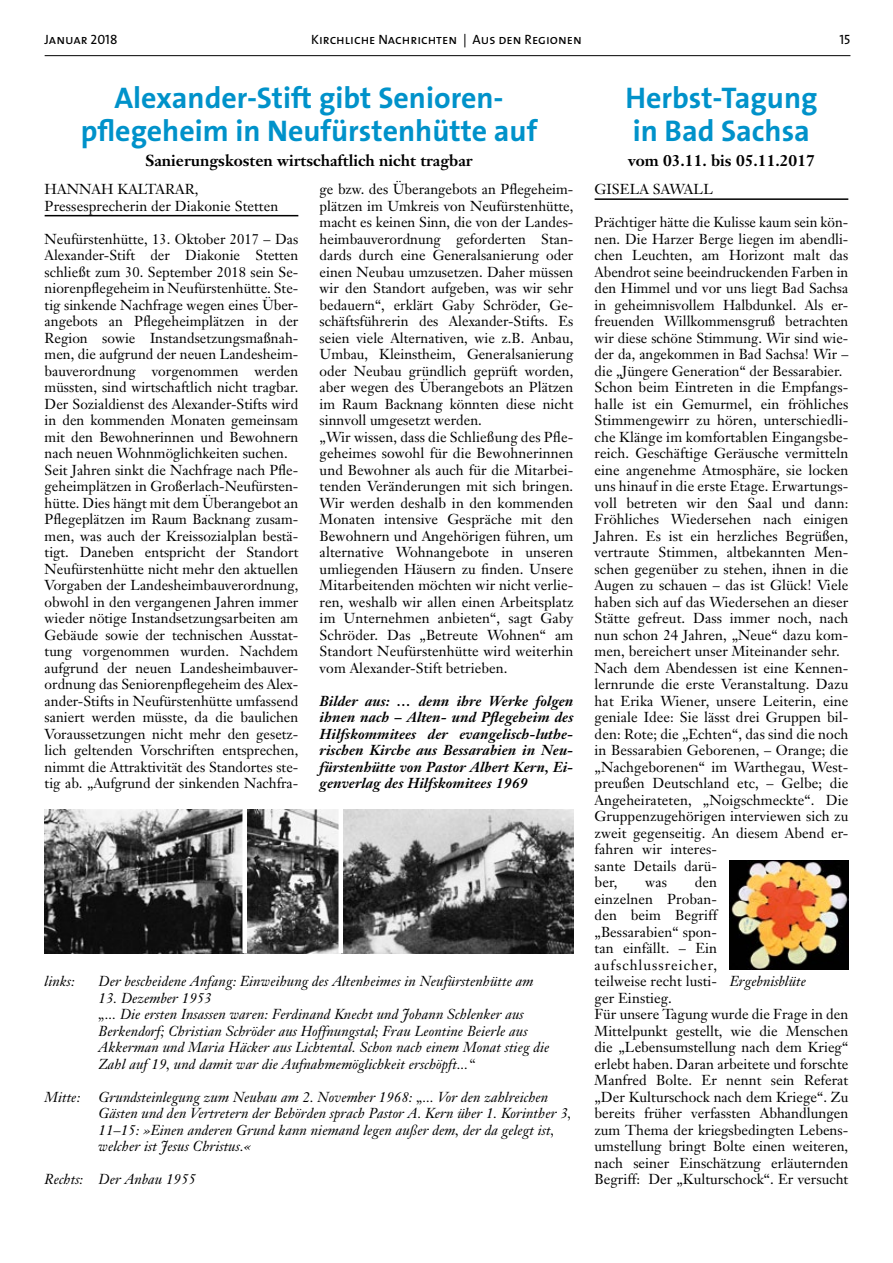
<style>
.page{position:relative;width:893px;height:1263px;background:#fff}
.page>*{position:absolute;margin:0;border:0;box-sizing:border-box;transform-origin:0 0}
.t1{font:700 30px/33px "The Sans B7";color:#0092ca;text-align:center}
.t2{font:700 15.75px "Janson Text";color:#000}
.t3{font:14.25px/16.5px "Janson Text";color:#000}
.t4{font:italic 14.25px/16.5px "Janson Text";letter-spacing:.005em;color:#000}
.t5{font:italic 700 14.25px/16.5px "Janson Text";letter-spacing:.005em;color:#000;text-align:justify}
.t6{font:13.5px "The Sans Caps";color:#000}
</style>
<div class="page">
<hr style="left:45px;top:55px;width:805px;height:1px;background:#000">
<hr style="left:45px;top:215px;width:253px;height:1px;background:#000">
<hr style="left:595px;top:198px;width:253px;height:2px;background:#000">
<img style="left:45px;top:810px;width:528px;height:143px">
<div style="left:242px;top:807px;width:5px;height:146px;background:#fff"></div>
<div style="left:338px;top:807px;width:5px;height:146px;background:#fff"></div>
<img style="left:730px;top:860px;width:118px;height:109px">
<p class="t6" style="left:45px;top:28px;width:74px">Januar 2018</p>
<p class="t6" style="left:311px;top:28px;width:272px">Kirchliche Nachrichten | Aus den Regionen</p>
<p class="t6" style="left:839px;top:28px;width:13px">15</p>
<h1 class="t1" style="left:81px;top:82px;width:458px">Alexander-Stift gibt Senioren&shy;pflegeheim in Neufürstenhütte auf</h1>
<p class="t2" style="left:145px;top:150px;width:329px">Sanierungskosten wirtschaftlich nicht tragbar</p>
<p class="t3" style="left:320px;top:181px;width:255px">ge bzw. des Überangebots an Pflegeheim&shy;plätzen im Umkreis von Neufürstenhütte, macht es keinen Sinn, die von der Landes&shy;heimbauverordnung geforderten Stan&shy;dards durch eine Generalsanierung oder einen Neubau umzusetzen. Daher müssen wir den Standort aufgeben, was wir sehr bedauern“, erklärt Gaby Schröder, Ge&shy;schäftsführerin des Alexander-Stifts. Es seien viele Alternativen, wie z.B. Anbau, Umbau, Kleinstheim, Generalsanierung oder Neubau gründlich geprüft worden, aber wegen des Überangebots an Plätzen im Raum Backnang könnten diese nicht sinnvoll umgesetzt werden.<br>„Wir wissen, dass die Schließung des Pfle&shy;geheimes sowohl für die Bewohnerinnen und Bewohner als auch für die Mitarbei&shy;tenden Veränderungen mit sich bringen.<br>Wir werden deshalb in den kommenden Monaten intensive Gespräche mit den Bewohnern und Angehörigen führen, um alternative Wohnangebote in unseren umliegenden Häusern zu finden. Unsere Mitarbeitenden möchten wir nicht verlie&shy;ren, weshalb wir allen einen Arbeitsplatz im Unternehmen anbieten“, sagt Gaby Schröder. Das „Betreute Wohnen“ am Standort Neufürstenhütte wird weiterhin vom Alexander-Stift betrieben.</p>
<p class="t5" style="left:320px;top:692px;width:255px">Bilder aus: … denn ihre Werke folgen ihnen nach – Alten- und Pflegeheim des Hilfskommitees der evangelisch-luthe&shy;rischen Kirche aus Bessarabien in Neu&shy;fürstenhütte von Pastor Albert Kern, Ei&shy;genverlag des Hilfskomitees 1969</p>
<p class="t3" style="left:45px;top:181px;width:25px">Hannah</p>
<p class="t3" style="left:117px;top:181px;width:22px">Kaltarar</p>
<p class="t3" style="left:45px;top:181px;width:235px;text-indent:150px">,<br>Pressesprecherin der Diakonie Stetten</p>
<p class="t3" style="left:45px;top:230px;width:255px">Neufürstenhütte, 13. Oktober 2017 – Das Alexander-Stift der Diakonie Stetten schließt zum 30. September 2018 sein Se&shy;niorenpflegeheim in Neufürstenhütte. Ste&shy;tig sinkende Nachfrage wegen eines Über&shy;angebots an Pflegeheimplätzen in der Region sowie Instandsetzungsmaßnah&shy;men, die aufgrund der neuen Landesheim&shy;bauverordnung vorgenommen werden müssten, sind wirtschaftlich nicht tragbar.<br>Der Sozialdienst des Alexander-Stifts wird in den kommenden Monaten gemeinsam mit den Bewohnerinnen und Bewohnern nach neuen Wohnmöglichkeiten suchen.<br>Seit Jahren sinkt die Nachfrage nach Pfle&shy;geheimplätzen in Großerlach-Neufürsten&shy;hütte. Dies hängt mit dem Überangebot an Pflegeplätzen im Raum Backnang zusam&shy;men, was auch der Kreissozialplan bestä&shy;tigt. Daneben entspricht der Standort Neufürstenhütte nicht mehr den aktuellen Vorgaben der Landesheimbauverordnung, obwohl in den vergangenen Jahren immer wieder nötige Instandsetzungsarbeiten am Gebäude sowie der technischen Ausstat&shy;tung vorgenommen wurden. Nachdem aufgrund der neuen Landesheimbauver&shy;ordnung das Seniorenpflegeheim des Alex&shy;ander-Stifts in Neufürstenhütte umfassend saniert werden müsste, da die baulichen Voraussetzungen nicht mehr den gesetz&shy;lich geltenden Vorschriften entsprechen, nimmt die Attraktivität des Standortes ste&shy;tig ab. „Aufgrund der sinkenden Nachfra-</p>
<p class="t4" style="left:45px;top:973px;width:32px">links:</p>
<p class="t4" style="left:99px;top:973px;width:436px">Der bescheidene Anfang: Einweihung des Altenheimes in Neufürstenhütte am</p>
<p class="t4" style="left:99px;top:990px;width:452px">13. Dezember 1953<br>„... Die ersten Insassen waren: Ferdinand Knecht und Johann Schlenker aus Berkendorf; Christian Schröder aus Hoffnungstal; Frau Leontine Beierle aus Akkerman und Maria Häcker aus Lichtental. Schon nach einem Monat stieg die Zahl auf 19, und damit war die Aufnahmemöglichkeit erschöpft...“</p>
<p class="t4" style="left:45px;top:1089px;width:37px">Mitte:</p>
<p class="t4" style="left:99px;top:1089px;width:474px">Grundsteinlegung zum Neubau am 2. November 1968: „... Vor den zahlreichen Gästen und den Vertretern der Behörden sprach Pastor A. Kern über 1. Korinther 3, 11–15: »Einen anderen Grund kann niemand legen außer dem, der da gelegt ist, welcher ist Jesus Christus.«</p>
<p class="t4" style="left:45px;top:1171px;width:153px">Rechts: Der Anbau 1955</p>
<h1 class="t1" style="left:625px;top:82px;width:194px;text-align:left">Herbst-Tagung in Bad Sachsa</h1>
<p class="t2" style="left:628px;top:150px;width:188px">vom 03.11. bis 05.11.2017</p>
<p class="t3" style="left:595px;top:181px;width:22px">Gisela</p>
<p class="t3" style="left:653px;top:181px;width:20px">Sawall</p>
<p class="t3" style="left:595px;top:214px;width:255px">Prächtiger hätte die Kulisse kaum sein kön&shy;nen. Die Harzer Berge liegen im abendli&shy;chen Leuchten, am Horizont malt das Abendrot seine beeindruckenden Farben in den Himmel und vor uns liegt Bad Sachsa in geheimnisvollem Halbdunkel. Als er&shy;freuenden Willkommensgruß betrachten wir diese schöne Stimmung. Wir sind wie&shy;der da, angekommen in Bad Sachsa! Wir – die „Jüngere Generation“ der Bessarabier.<br>Schon beim Eintreten in die Empfangs&shy;halle ist ein Gemurmel, ein fröhliches Stimmengewirr zu hören, unterschiedli&shy;che Klänge im komfortablen Eingangsbe&shy;reich. Geschäftige Geräusche vermitteln eine angenehme Atmosphäre, sie locken uns hinauf in die erste Etage. Erwartungs&shy;voll betreten wir den Saal und dann:<br>Fröhliches Wiedersehen nach einigen Jahren. Es ist ein herzliches Begrüßen, vertraute Stimmen, altbekannten Men&shy;schen gegenüber zu stehen, ihnen in die Augen zu schauen – das ist Glück! Viele haben sich auf das Wiedersehen an dieser Stätte gefreut. Dass immer noch, nach nun schon 24 Jahren, „Neue“ dazu kom&shy;men, bereichert unser Miteinander sehr.<br>Nach dem Abendessen ist eine Kennen&shy;lernrunde die erste Veranstaltung. Dazu hat Erika Wiener, unsere Leiterin, eine geniale Idee: Sie lässt drei Gruppen bil&shy;den: Rote; die „Echten“, das sind die noch in Bessarabien Geborenen, – Orange; die „Nachgeborenen“ im Warthegau, West&shy;preußen Deutschland etc, – Gelbe; die Angeheirateten, „Noigschmeckte“. Die Gruppenzugehörigen interviewen sich zu zweit gegenseitig. An diesem Abend er&shy;fahren wir interes-<br>sante Details darü-<br>ber,</p>
<p class="t3" style="left:595px;top:874px;width:255px;text-indent:100px">den<br>einzelnen Proban-<br>den beim Begriff<br>„Bessarabien“ spon-<br>tan einfällt. – Ein<br>aufschlussreicher,<br>teilweise recht lusti-<br>ger Einstieg.<br>Für unsere Tagung wurde die Frage in den<br>Mittelpunkt gestellt, wie die Menschen die „Lebensumstellung nach dem Krieg“ erlebt haben. Daran arbeitete und forschte<br>Manfred Bolte. Er nennt sein Referat „Der Kulturschock nach dem Kriege“. Zu bereits früher verfassten Abhandlungen zum Thema der kriegsbedingten Lebens&shy;umstellung bringt Bolte einen weiteren, nach seiner Einschätzung erläuternden<br>Begriff: Der „Kulturschock“. Er versucht</p>
<p class="t3" style="left:645px;top:874px;width:23px">was</p>
<p class="t4" style="left:730px;top:973px;width:78px">Ergebnisblüte</p>
</div>
